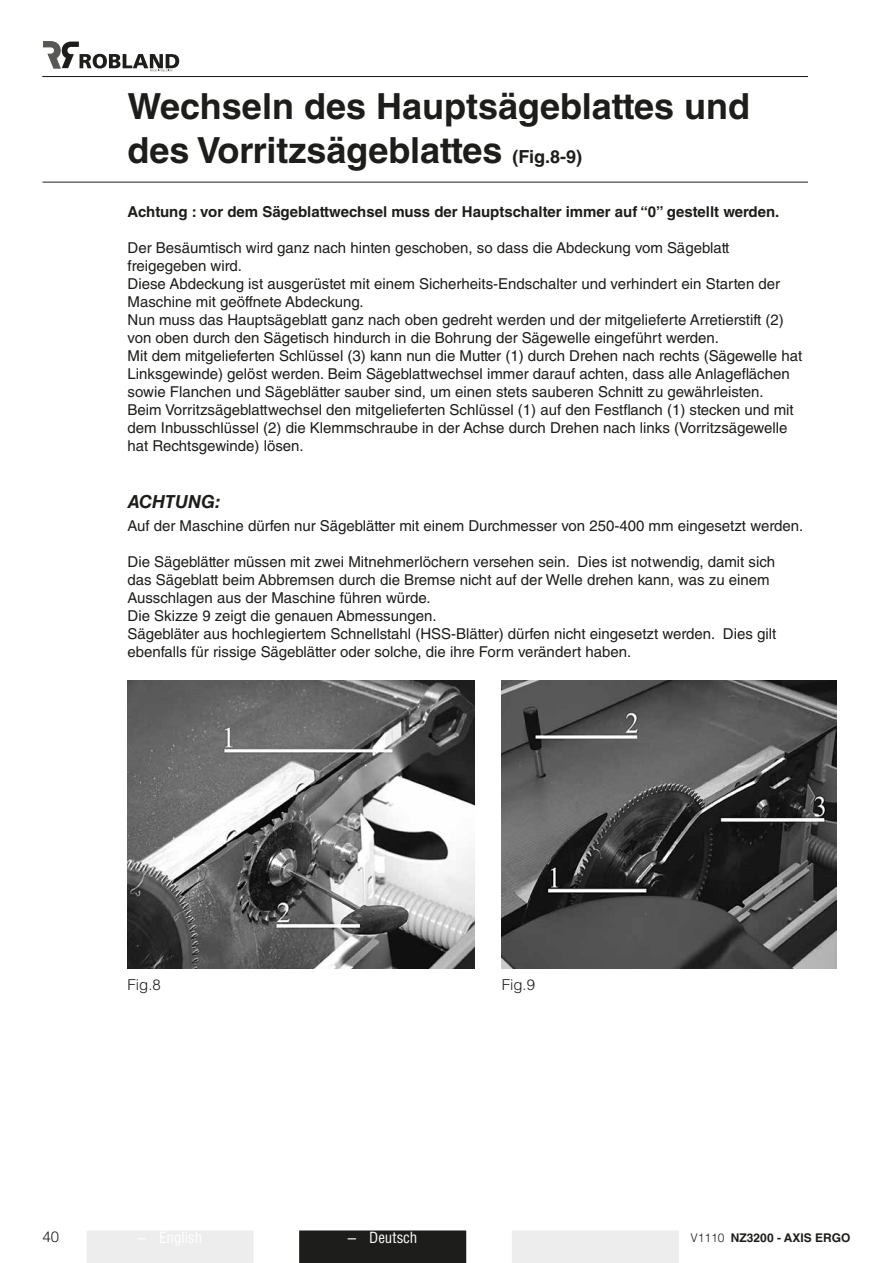
<style>
.page{position:relative;width:893px;height:1263px;background:#fff}
.page>*{position:absolute;margin:0;border:0;box-sizing:border-box;transform-origin:0 0}
.t1{font:700 36px/43.2px "Helvetica LT Std";color:#1d1d1b}
.t2{font:italic 700 18px "Helvetica LT Std";color:#1d1d1b}
.t3{font:15px/18px "Helvetica LT Std";color:#1d1d1b}
.t4{font:700 15px "Helvetica LT Std";color:#1d1d1b}
.t5{font:300 15px "Helvetica LT Std";color:#1d1d1b}
.t6{font:condensed 15px "Helvetica LT Std";color:#fff}
.t7{font:700 12px "Helvetica LT Std";color:#1d1d1b}
.s1{font-size:18px}
.s2{font-stretch:normal}
.s3{font-weight:300}
</style>
<div class="page">
<svg style="left:43px;top:42px;width:136px;height:29px"></svg>
<div style="left:87px;top:1231px;width:167px;height:32px;background:#ededed"></div>
<div style="left:299px;top:1230px;width:168px;height:33px;background:#1d1d1b"></div>
<div style="left:512px;top:1231px;width:167px;height:32px;background:#ededed"></div>
<hr style="left:43px;top:76px;width:765px;height:1px;background:#1d1d1b">
<hr style="left:43px;top:182px;width:765px;height:1px;background:#1d1d1b">
<img style="left:128px;top:680px;width:347px;height:288px">
<img style="left:502px;top:680px;width:334px;height:288px">
<h1 class="t1" style="left:128px;top:85px;width:624px">Wechseln des Hauptsägeblattes und des Vorritzsägeblattes <span class="s1">(Fig.8-9)</span></h1>
<p class="t4" style="left:128px;top:202px;width:653px">Achtung : vor dem Sägeblattwechsel muss der Hauptschalter immer auf “0” gestellt werden.</p>
<p class="t3" style="left:128px;top:238px;width:676px">Der Besäumtisch wird ganz nach hinten geschoben, so dass die Abdeckung vom Sägeblatt freigegeben wird.<br>Diese Abdeckung ist ausgerüstet mit einem Sicherheits-Endschalter und verhindert ein Starten der Maschine mit geöffnete Abdeckung.<br>Nun muss das Hauptsägeblatt ganz nach oben gedreht werden und der mitgelieferte Arretierstift (2) von oben durch den Sägetisch hindurch in die Bohrung der Sägewelle eingeführt werden.<br>Mit dem mitgelieferten Schlüssel (3) kann nun die Mutter (1) durch Drehen nach rechts (Sägewelle hat Linksgewinde) gelöst werden. Beim Sägeblattwechsel immer darauf achten, dass alle Anlageflächen sowie Flanchen und Sägeblätter sauber sind, um einen stets sauberen Schnitt zu gewährleisten.<br>Beim Vorritzsägeblattwechsel den mitgelieferten Schlüssel (1) auf den Festflanch (1) stecken und mit dem Inbusschlüssel (2) die Klemmschraube in der Achse durch Drehen nach links (Vorritzsägewelle hat Rechtsgewinde) lösen.</p>
<p class="t2" style="left:128px;top:491px;width:95px">ACHTUNG:</p>
<p class="t3" style="left:128px;top:516px;width:677px">Auf der Maschine dürfen nur Sägeblätter mit einem Durchmesser von 250-400 mm eingesetzt werden.</p>
<p class="t3" style="left:128px;top:552px;width:650px">Die Sägeblätter müssen mit zwei Mitnehmerlöchern versehen sein. Dies ist notwendig, damit sich das Sägeblatt beim Abbremsen durch die Bremse nicht auf der Welle drehen kann, was zu einem Ausschlagen aus der Maschine führen würde.<br>Die Skizze 9 zeigt die genauen Abmessungen.<br>Sägebläter aus hochlegiertem Schnellstahl (HSS-Blätter) dürfen nicht eingesetzt werden. Dies gilt ebenfalls für rissige Sägeblätter oder solche, die ihre Form verändert haben.</p>
<p class="t5" style="left:128px;top:975px;width:35px">Fig.8</p>
<p class="t5" style="left:502px;top:975px;width:35px">Fig.9</p>
<p class="t5" style="left:43px;top:1227px;width:18px">40</p>
<p class="t6" style="left:348px;top:1228px;width:71px"><span class="s2">–</span> Deutsch</p>
<p class="t7" style="left:691px;top:1230px;width:161px"><span class="s3">V1110</span> NZ3200 - AXIS ERGO</p>
</div>
